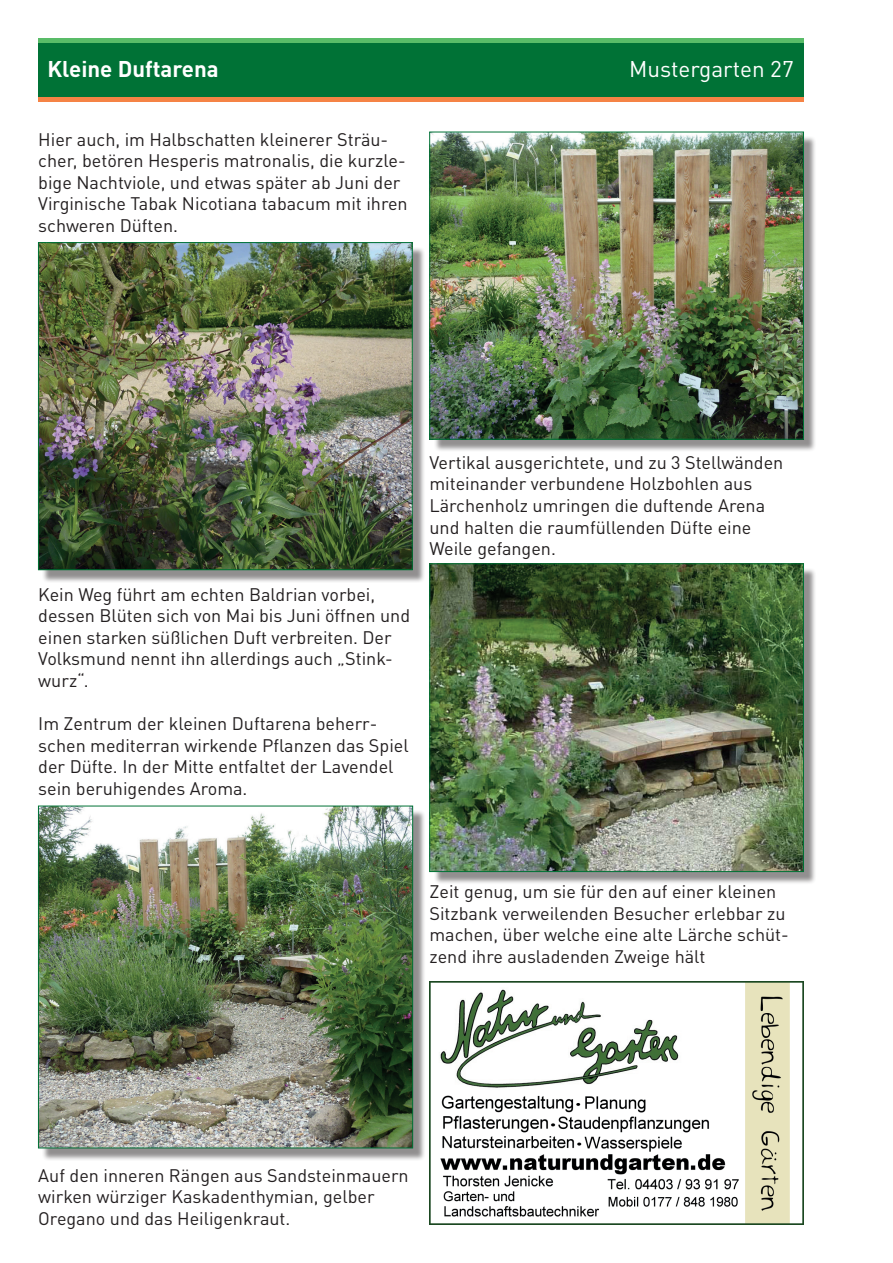
<style>
.page{position:relative;width:893px;height:1263px;background:#fff}
.page>*{position:absolute;margin:0;border:0;box-sizing:border-box;transform-origin:0 0}
.t1{font:700 22.5px "DINOT";color:#fff}
.t2{font:22.5px "DINOT";color:#fff}
.t3{font:18px/21.6px "DINOT";color:#231f20}
</style>
<div class="page">
<div style="left:42px;top:810px;width:384px;height:351px;background:#231f20;opacity:.5"></div>
<img style="left:40px;top:808px;width:371px;height:338px">
<div style="left:38px;top:806px;width:375px;height:342px;border:1px solid #007236"></div>
<div style="left:433px;top:136px;width:384px;height:316px;background:#231f20;opacity:.5"></div>
<img style="left:431px;top:134px;width:371px;height:303px">
<div style="left:429px;top:132px;width:375px;height:307px;border:1px solid #007236"></div>
<div style="left:433px;top:567px;width:384px;height:318px;background:#231f20;opacity:.5"></div>
<img style="left:431px;top:566px;width:371px;height:304px">
<div style="left:429px;top:564px;width:375px;height:308px;border:1px solid #007236"></div>
<div style="left:38px;top:38px;width:766px;height:6px;background:#59bc68"></div>
<div style="left:38px;top:97px;width:766px;height:5px;background:#f58345"></div>
<div style="left:38px;top:44px;width:766px;height:53px;background:#007236"></div>
<img style="left:429px;top:981px;width:375px;height:244px">
<div style="left:42px;top:246px;width:384px;height:337px;background:#231f20;opacity:.5"></div>
<img style="left:40px;top:244px;width:370px;height:324px">
<div style="left:38px;top:242px;width:374px;height:328px;border:1px solid #007236"></div>
<p class="t1" style="left:47px;top:54px;width:173px">Kleine Duftarena</p>
<p class="t2" style="left:629px;top:55px;width:166px">Mustergarten 27</p>
<p class="t3" style="left:38px;top:128px;width:371px">Hier auch, im Halbschatten kleinerer Sträu&shy;cher, betören Hesperis matronalis, die kurzle&shy;bige Nachtviole, und etwas später ab Juni der Virginische Tabak Nicotiana tabacum mit ihren schweren Düften.</p>
<p class="t3" style="left:38px;top:583px;width:373px">Kein Weg führt am echten Baldrian vorbei, dessen Blüten sich von Mai bis Juni öffnen und einen starken süßlichen Duft verbreiten. Der Volksmund nennt ihn allerdings auch „Stink&shy;wurz“.</p>
<p class="t3" style="left:38px;top:713px;width:372px">Im Zentrum der kleinen Duftarena beherr&shy;schen mediterran wirkende Pflanzen das Spiel der Düfte. In der Mitte entfaltet der Lavendel sein beruhigendes Aroma.</p>
<p class="t3" style="left:429px;top:451px;width:355px">Vertikal ausgerichtete, und zu 3 Stellwänden miteinander verbundene Holzbohlen aus Lärchenholz umringen die duftende Arena und halten die raumfüllenden Düfte eine Weile gefangen.</p>
<p class="t3" style="left:429px;top:881px;width:361px">Zeit genug, um sie für den auf einer kleinen Sitzbank verweilenden Besucher erlebbar zu machen, über welche eine alte Lärche schüt&shy;zend ihre ausladenden Zweige hält</p>
<p class="t3" style="left:38px;top:1164px;width:372px">Auf den inneren Rängen aus Sandsteinmauern wirken würziger Kaskadenthymian, gelber<br>Oregano und das Heiligenkraut.</p>
</div>
